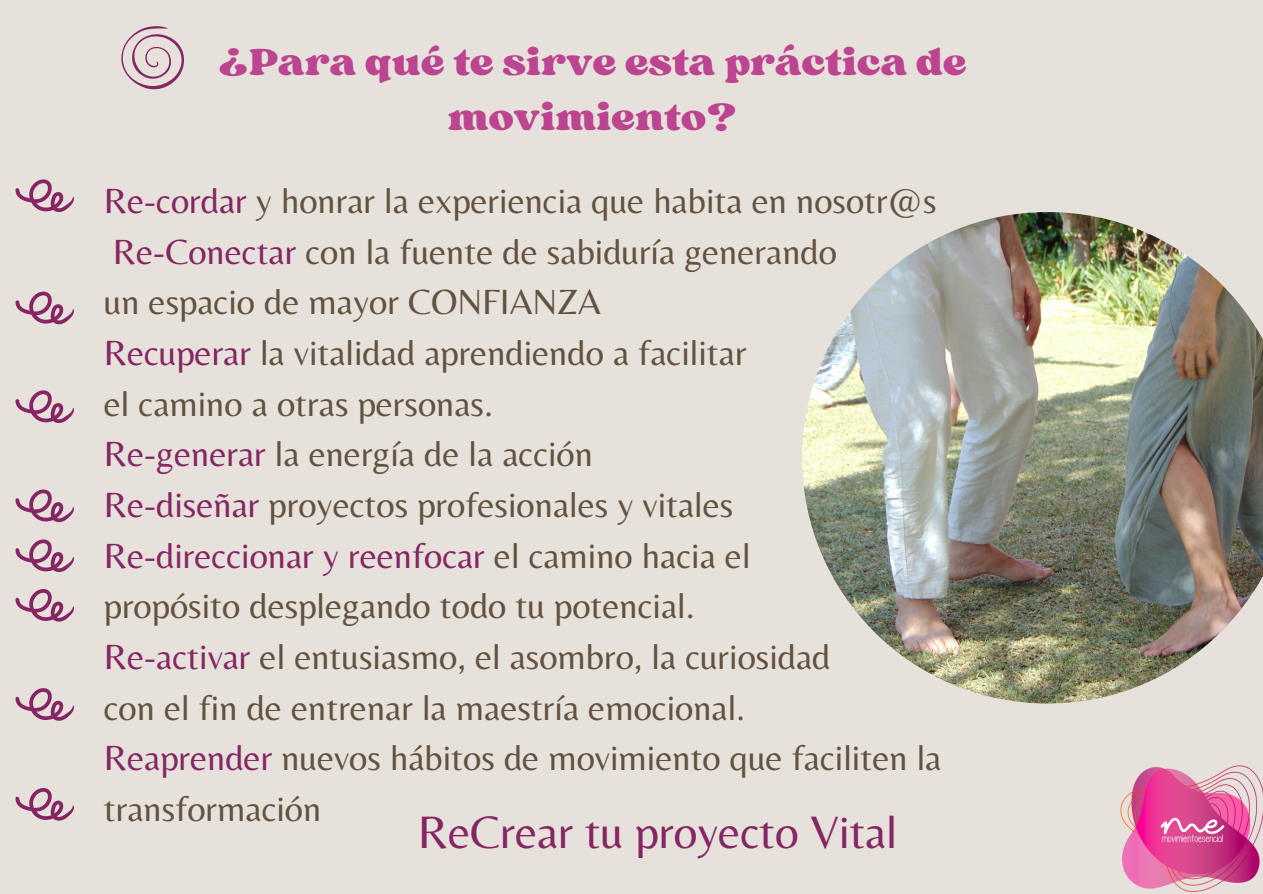
<style>
.page{position:relative;width:1263px;height:894px;background:#fff}
.page>*{position:absolute;margin:0;border:0;box-sizing:border-box;transform-origin:0 0}
.t1{font:47.25px "Belleza";color:#862563}
.t2{font:39.6px/55.2px "Sergio Trendy";color:#bd4490;text-align:center}
.t3{font:36.45px/50.7px "Belleza";color:#64523f}
.t4{font:36.45px "Belleza";color:#862563}
.s1{color:#862563}
.s2{color:#64523f}
</style>
<div class="page">
<div style="left:0;top:0;width:1263px;height:893px;background:#e6e1db"></div>
<img style="left:802px;top:212px;width:461px;height:491px">
<img style="left:1120px;top:765px;width:143px;height:127px">
<svg style="left:121px;top:26px;width:63px;height:63px"></svg>
<svg style="left:16px;top:179px;width:58px;height:33px"></svg>
<svg style="left:16px;top:291px;width:58px;height:33px"></svg>
<svg style="left:16px;top:390px;width:58px;height:33px"></svg>
<svg style="left:16px;top:489px;width:58px;height:33px"></svg>
<svg style="left:16px;top:539px;width:58px;height:33px"></svg>
<svg style="left:16px;top:589px;width:58px;height:32px"></svg>
<svg style="left:16px;top:688px;width:58px;height:32px"></svg>
<svg style="left:16px;top:788px;width:58px;height:32px"></svg>
<p class="t2" style="left:218px;top:33px;width:750px">¿Para qué te sirve esta práctica de movimiento?</p>
<p class="t3" style="left:104px;top:175px;width:834px"><span class="s1">Re-cordar</span> y honrar la experiencia que habita en nosotr@s</p>
<p class="t3" style="left:113px;top:225px;width:725px"><span class="s1">Re-Conectar</span> con la fuente de sabiduría generando</p>
<p class="t3" style="left:104px;top:276px;width:499px">un espacio de mayor CONFIANZA</p>
<p class="t3" style="left:104px;top:326px;width:644px"><span class="s1">Recuperar</span> la vitalidad aprendiendo a facilitar</p>
<p class="t3" style="left:104px;top:377px;width:391px">el camino a otras personas.</p>
<p class="t3" style="left:104px;top:428px;width:491px"><span class="s1">Re-generar</span> la energía de la acción</p>
<p class="t3" style="left:104px;top:478px;width:631px"><span class="s1">Re-diseñar</span> proyectos profesionales y vitales</p>
<p class="t4" style="left:104px;top:533px;width:648px">Re-direccionar y reenfocar <span class="s2">el camino hacia el</span></p>
<p class="t3" style="left:104px;top:580px;width:592px">propósito desplegando todo tu potencial.</p>
<p class="t3" style="left:104px;top:630px;width:728px"><span class="s1">Re-activar</span> el entusiasmo, el asombro, la curiosidad</p>
<p class="t3" style="left:104px;top:681px;width:643px">con el fin de entrenar la maestría emocional.</p>
<p class="t3" style="left:104px;top:731px;width:839px"><span class="s1">Reaprender</span> nuevos hábitos de movimiento que faciliten la transformación</p>
<p class="t1" style="left:418px;top:803px;width:481px">ReCrear tu proyecto Vital</p>
</div>
